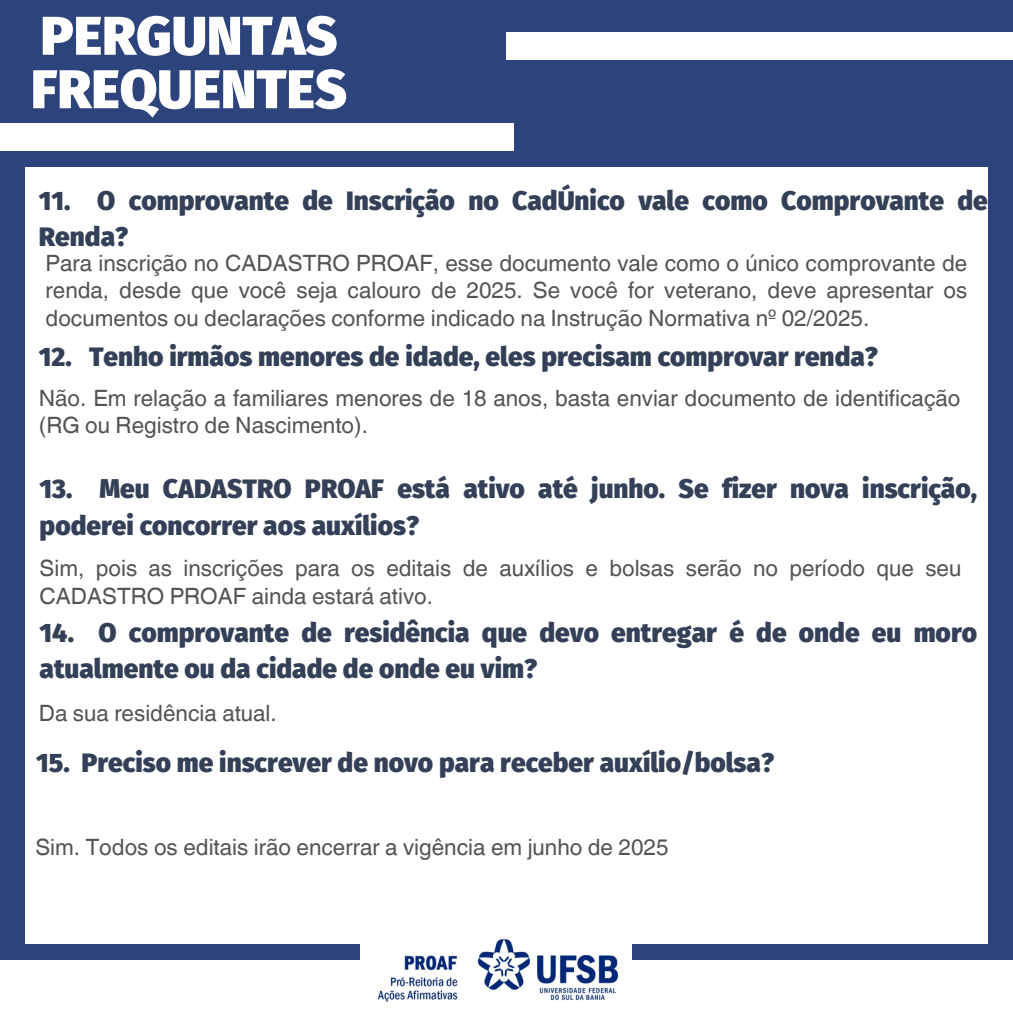
<style>
.page{position:relative;width:1013px;height:1013px;background:#fff}
.page>*{position:absolute;margin:0;border:0;box-sizing:border-box;transform-origin:0 0}
.t1{font:900 54.5px/53.5px "Fira Sans";color:#fff}
.t2{font:900 26.25px/36.5px "Fira Sans";color:#334057}
.t3{font:22.5px/27.2px "Helvetica World";color:#545454}
</style>
<div class="page">
<div style="left:0;top:0;width:1012px;height:1012px;background:#2c447b"></div>
<div style="left:0;top:959px;width:1012px;height:53px;background:#fff"></div>
<div style="left:506px;top:32px;width:506px;height:28px;background:#fff"></div>
<div style="left:26px;top:167px;width:962px;height:776px;background:#fff"></div>
<div style="left:0;top:123px;width:513px;height:28px;background:#fff"></div>
<img style="left:361px;top:939px;width:271px;height:63px">
<h1 class="t1" style="left:31px;top:10px;width:318px">PERGUNTAS<br>FREQUENTES</h1>
<h2 class="t2" style="left:39px;top:182px;width:950px">11. O comprovante de Inscrição no CadÚnico vale como Comprovante de<br>Renda?</h2>
<p class="t3" style="left:46px;top:250px;width:923px;text-align:justify">Para inscrição no CADASTRO PROAF, esse documento vale como o único comprovante de renda, desde que você seja calouro de 2025. Se você for veterano, deve apresentar os documentos ou declarações conforme indicado na Instrução Normativa nº 02/2025.</p>
<h2 class="t2" style="left:39px;top:339px;width:840px">12. Tenho irmãos menores de idade, eles precisam comprovar renda?</h2>
<p class="t3" style="left:39px;top:384px;width:923px">Não. Em relação a familiares menores de 18 anos, basta enviar documento de identificação (RG ou Registro de Nascimento).</p>
<h2 class="t2" style="left:40px;top:471px;width:938px">13. Meu CADASTRO PROAF está ativo até junho. Se fizer nova inscrição, poderei concorrer aos auxílios?</h2>
<p class="t3" style="left:40px;top:555px;width:923px">Sim, pois as inscrições para os editais de auxílios e bolsas serão no período que seu<br>CADASTRO PROAF ainda estará ativo.</p>
<h2 class="t2" style="left:40px;top:615px;width:938px">14. O comprovante de residência que devo entregar é de onde eu moro atualmente ou da cidade de onde eu vim?</h2>
<p class="t3" style="left:39px;top:699px;width:239px">Da sua residência atual.</p>
<h2 class="t2" style="left:36px;top:745px;width:739px">15. Preciso me inscrever de novo para receber auxílio/bolsa?</h2>
<p class="t3" style="left:35px;top:833px;width:634px">Sim. Todos os editais irão encerrar a vigência em junho de 2025</p>
</div>
